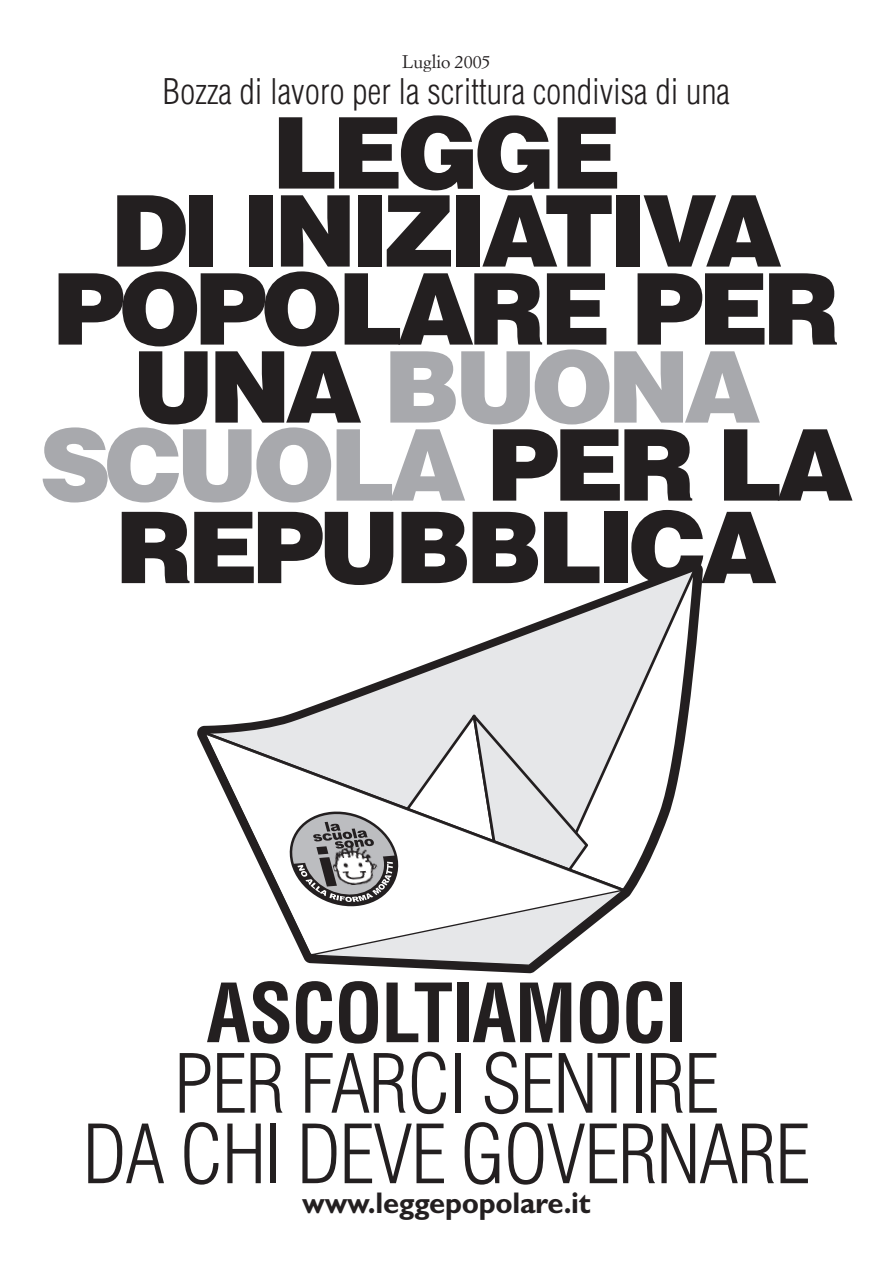
<style>
.page{position:relative;width:893px;height:1263px;background:#fff}
.page>*{position:absolute;margin:0;border:0;box-sizing:border-box;transform-origin:0 0}
.t1{font:900 99px/78.9px "Helvetica";letter-spacing:-.06em;color:#231f20;text-align:center}
.t2{font:300 condensed 79.5px/70.5px "Helvetica";letter-spacing:-.02em;color:#231f20;text-align:center}
.t3{font:700 condensed 79.5px "Helvetica";letter-spacing:-.02em;color:#231f20}
.t4{font:300 condensed 34.5px "Helvetica";color:#231f20}
.t5{font:700 30px "Gill Sans";letter-spacing:-.01em;color:#231f20}
.t6{font:18px "Simoncini Garamond";color:#231f20}
.s1{color:#a8a9ad}
</style>
<div class="page">
<svg style="left:197px;top:562px;width:506px;height:411px"></svg>
<svg style="left:202px;top:568px;width:326px;height:163px"></svg>
<svg style="left:528px;top:568px;width:168px;height:399px"></svg>
<svg style="left:202px;top:731px;width:85px;height:235px"></svg>
<svg style="left:206px;top:735px;width:81px;height:155px"></svg>
<svg style="left:287px;top:714px;width:342px;height:252px"></svg>
<img style="left:328px;top:843px;width:54px;height:43px">
<p class="t6" style="left:402px;top:51px;width:90px">Luglio 2005</p>
<p class="t4" style="left:163px;top:70px;width:569px">Bozza di lavoro per la scrittura condivisa di una</p>
<p class="t1" style="left:39px;top:110px;width:816px">LEGGE<br>DI INIZIATIVA<br>POPOLARE PER<br>UNA <span class="s1">BUONA<br>SCUOLA</span> PER LA<br>REPUBBLICA</p>
<p class="t3" style="left:206px;top:963px;width:482px">ASCOLTIAMOCI</p>
<p class="t2" style="left:83px;top:1048px;width:729px">PER FARCI SENTIRE<br>DA CHI DEVE GOVERNARE</p>
<p class="t5" style="left:302px;top:1185px;width:290px">www.leggepopolare.it</p>
</div>
